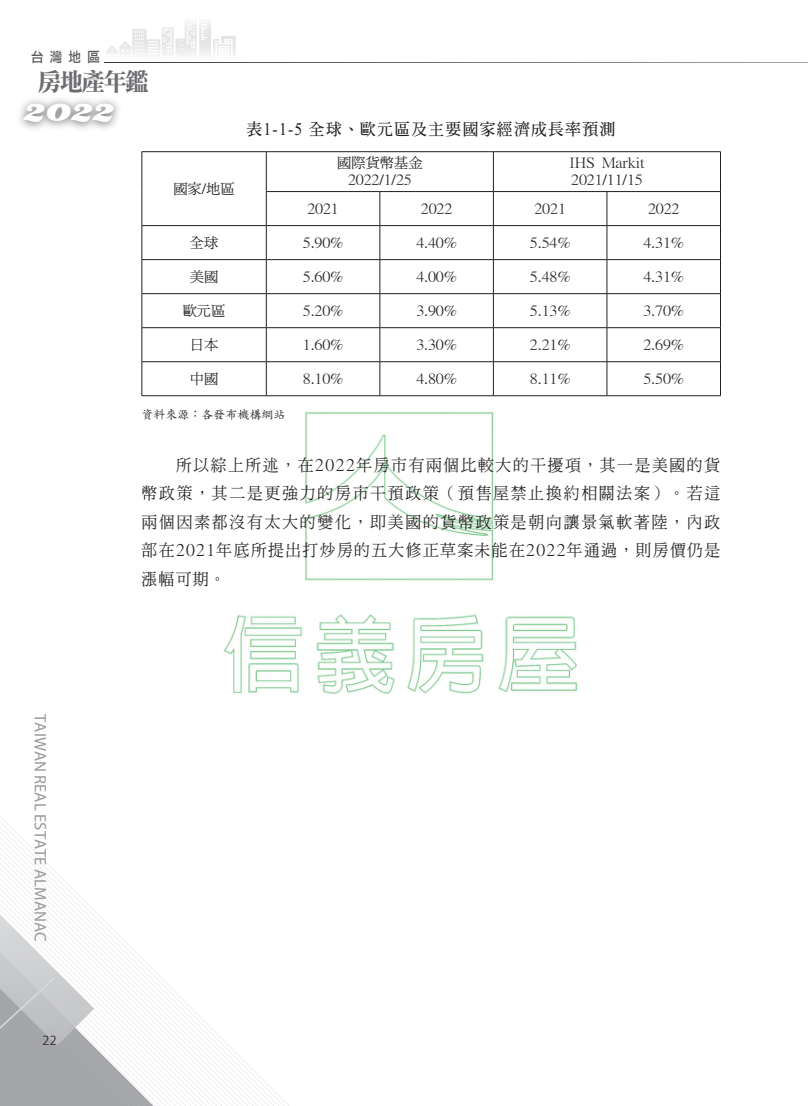
<style>
.page{position:relative;width:808px;height:1106px;background:#fff}
.page>*{position:absolute;margin:0;border:0;box-sizing:border-box;transform-origin:0 0}
.t1{font:42px "Creampuff";color:#fff}
.t2{font:25.05px "DF Li Song Bd HK BF";letter-spacing:-.08em;color:#6c6d70;scale:.95 1}
.t3{font:16.65px "Myriad Pro";color:#97999c}
.t4{font:16.5px/28.5px "DF Ming Md HKP BF";letter-spacing:.095em;color:#231f20;text-align:justify;scale:.95 1}
.t5{font:16.5px "DF Ming Bd HKP BF";letter-spacing:.09em;color:#231f20;scale:.95 1}
.t6{font:300 15px "Calibri";color:#231f20}
.t7{font:14.25px/17.1px "DF Ming Md HKP BF";color:#231f20;text-align:center}
.t8{font:13.8px "DF Li Hei Md HK BF";color:#57585a;scale:.91 1}
.t9{font:12px "DF Kai Shu Md HKP BF";color:#231f20}
</style>
<div class="page">
<img style="left:223px;top:412px;width:355px;height:282px">
<svg style="left:106px;top:21px;width:130px;height:34px"></svg>
<svg style="left:0;top:817px;width:289px;height:289px"></svg>
<img style="left:19px;top:99px;width:100px;height:30px">
<svg style="left:0;top:889px;width:166px;height:217px"></svg>
<hr style="left:266px;top:152px;width:1px;height:39px;background:#231f20">
<hr style="left:493px;top:152px;width:1px;height:39px;background:#231f20">
<hr style="left:266px;top:191px;width:114px;height:1px;background:#231f20">
<hr style="left:266px;top:192px;width:1px;height:33px;background:#231f20">
<hr style="left:380px;top:191px;width:113px;height:1px;background:#231f20">
<hr style="left:380px;top:192px;width:1px;height:33px;background:#231f20">
<hr style="left:493px;top:191px;width:114px;height:1px;background:#231f20">
<hr style="left:493px;top:192px;width:1px;height:33px;background:#231f20">
<hr style="left:607px;top:191px;width:114px;height:1px;background:#231f20">
<hr style="left:607px;top:192px;width:1px;height:33px;background:#231f20">
<hr style="left:142px;top:225px;width:124px;height:1px;background:#231f20">
<hr style="left:266px;top:225px;width:114px;height:1px;background:#231f20">
<hr style="left:266px;top:226px;width:1px;height:33px;background:#231f20">
<hr style="left:380px;top:225px;width:113px;height:1px;background:#231f20">
<hr style="left:380px;top:226px;width:1px;height:33px;background:#231f20">
<hr style="left:493px;top:225px;width:114px;height:1px;background:#231f20">
<hr style="left:493px;top:226px;width:1px;height:33px;background:#231f20">
<hr style="left:607px;top:225px;width:114px;height:1px;background:#231f20">
<hr style="left:607px;top:226px;width:1px;height:33px;background:#231f20">
<hr style="left:142px;top:259px;width:124px;height:1px;background:#231f20">
<hr style="left:266px;top:259px;width:114px;height:1px;background:#231f20">
<hr style="left:266px;top:260px;width:1px;height:33px;background:#231f20">
<hr style="left:380px;top:259px;width:113px;height:1px;background:#231f20">
<hr style="left:380px;top:260px;width:1px;height:33px;background:#231f20">
<hr style="left:493px;top:259px;width:114px;height:1px;background:#231f20">
<hr style="left:493px;top:260px;width:1px;height:33px;background:#231f20">
<hr style="left:607px;top:259px;width:114px;height:1px;background:#231f20">
<hr style="left:607px;top:260px;width:1px;height:33px;background:#231f20">
<hr style="left:142px;top:293px;width:124px;height:1px;background:#231f20">
<hr style="left:266px;top:293px;width:114px;height:1px;background:#231f20">
<hr style="left:266px;top:294px;width:1px;height:33px;background:#231f20">
<hr style="left:380px;top:293px;width:113px;height:1px;background:#231f20">
<hr style="left:380px;top:294px;width:1px;height:33px;background:#231f20">
<hr style="left:493px;top:293px;width:114px;height:1px;background:#231f20">
<hr style="left:493px;top:294px;width:1px;height:33px;background:#231f20">
<hr style="left:607px;top:293px;width:114px;height:1px;background:#231f20">
<hr style="left:607px;top:294px;width:1px;height:33px;background:#231f20">
<hr style="left:142px;top:327px;width:124px;height:1px;background:#231f20">
<hr style="left:266px;top:327px;width:114px;height:1px;background:#231f20">
<hr style="left:266px;top:328px;width:1px;height:33px;background:#231f20">
<hr style="left:380px;top:327px;width:113px;height:1px;background:#231f20">
<hr style="left:380px;top:328px;width:1px;height:33px;background:#231f20">
<hr style="left:493px;top:327px;width:114px;height:1px;background:#231f20">
<hr style="left:493px;top:328px;width:1px;height:33px;background:#231f20">
<hr style="left:607px;top:327px;width:114px;height:1px;background:#231f20">
<hr style="left:607px;top:328px;width:1px;height:33px;background:#231f20">
<hr style="left:142px;top:361px;width:124px;height:1px;background:#231f20">
<hr style="left:266px;top:361px;width:114px;height:1px;background:#231f20">
<hr style="left:266px;top:362px;width:1px;height:33px;background:#231f20">
<hr style="left:380px;top:361px;width:113px;height:1px;background:#231f20">
<hr style="left:380px;top:362px;width:1px;height:33px;background:#231f20">
<hr style="left:493px;top:361px;width:114px;height:1px;background:#231f20">
<hr style="left:493px;top:362px;width:1px;height:33px;background:#231f20">
<hr style="left:607px;top:361px;width:114px;height:1px;background:#231f20">
<hr style="left:607px;top:362px;width:1px;height:33px;background:#231f20">
<hr style="left:142px;top:151px;width:124px;height:1px;background:#231f20">
<hr style="left:142px;top:152px;width:1px;height:39px;background:#231f20">
<hr style="left:266px;top:151px;width:114px;height:1px;background:#231f20">
<hr style="left:380px;top:151px;width:113px;height:1px;background:#231f20">
<hr style="left:493px;top:151px;width:114px;height:1px;background:#231f20">
<hr style="left:607px;top:151px;width:114px;height:1px;background:#231f20">
<hr style="left:720px;top:152px;width:1px;height:39px;background:#231f20">
<hr style="left:142px;top:191px;width:1px;height:34px;background:#231f20">
<hr style="left:720px;top:192px;width:1px;height:33px;background:#231f20">
<hr style="left:142px;top:226px;width:1px;height:33px;background:#231f20">
<hr style="left:720px;top:226px;width:1px;height:33px;background:#231f20">
<hr style="left:142px;top:260px;width:1px;height:33px;background:#231f20">
<hr style="left:720px;top:260px;width:1px;height:33px;background:#231f20">
<hr style="left:142px;top:294px;width:1px;height:33px;background:#231f20">
<hr style="left:720px;top:294px;width:1px;height:33px;background:#231f20">
<hr style="left:142px;top:328px;width:1px;height:33px;background:#231f20">
<hr style="left:720px;top:328px;width:1px;height:33px;background:#231f20">
<hr style="left:142px;top:362px;width:1px;height:33px;background:#231f20">
<hr style="left:720px;top:362px;width:1px;height:33px;background:#231f20">
<hr style="left:142px;top:395px;width:124px;height:1px;background:#231f20">
<hr style="left:266px;top:395px;width:114px;height:1px;background:#231f20">
<hr style="left:380px;top:395px;width:113px;height:1px;background:#231f20">
<hr style="left:493px;top:395px;width:114px;height:1px;background:#231f20">
<hr style="left:607px;top:395px;width:114px;height:1px;background:#231f20">
<p class="t8" style="left:31px;top:50px;width:77px">台灣地區</p>
<h2 class="t2" style="left:37px;top:69px;width:119px">房地產年鑑</h2>
<h1 class="t1" style="left:22px;top:87px;width:94px">2022</h1>
<p class="t7" style="left:173px;top:181px;width:63px">國家/地區</p>
<p class="t5" style="left:246px;top:121px;width:390px">表1-1-5 全球、歐元區及主要國家經濟成長率預測</p>
<p class="t7" style="left:337px;top:155px;width:87px">國際貨幣基金<br>2022/1/25</p>
<p class="t7" style="left:569px;top:155px;width:76px;text-align:left">IHS Markit<br>2021/11/15</p>
<p class="t7" style="left:307px;top:201px;width:33px">2021</p>
<p class="t7" style="left:421px;top:201px;width:33px">2022</p>
<p class="t7" style="left:534px;top:201px;width:33px">2021</p>
<p class="t7" style="left:648px;top:201px;width:33px">2022</p>
<p class="t7" style="left:190px;top:235px;width:30px">全球</p>
<p class="t7" style="left:303px;top:235px;width:42px">5.90%</p>
<p class="t7" style="left:416px;top:235px;width:42px">4.40%</p>
<p class="t7" style="left:530px;top:235px;width:42px">5.54%</p>
<p class="t7" style="left:643px;top:235px;width:42px">4.31%</p>
<p class="t7" style="left:190px;top:269px;width:30px">美國</p>
<p class="t7" style="left:303px;top:269px;width:42px">5.60%</p>
<p class="t7" style="left:416px;top:269px;width:42px">4.00%</p>
<p class="t7" style="left:530px;top:269px;width:42px">5.48%</p>
<p class="t7" style="left:643px;top:269px;width:42px">4.31%</p>
<p class="t7" style="left:183px;top:303px;width:44px">歐元區</p>
<p class="t7" style="left:303px;top:303px;width:42px">5.20%</p>
<p class="t7" style="left:416px;top:303px;width:42px">3.90%</p>
<p class="t7" style="left:530px;top:303px;width:42px">5.13%</p>
<p class="t7" style="left:643px;top:303px;width:42px">3.70%</p>
<p class="t7" style="left:190px;top:337px;width:30px">日本</p>
<p class="t7" style="left:303px;top:337px;width:42px">1.60%</p>
<p class="t7" style="left:416px;top:337px;width:42px">3.30%</p>
<p class="t7" style="left:530px;top:337px;width:42px">2.21%</p>
<p class="t7" style="left:643px;top:337px;width:42px">2.69%</p>
<p class="t7" style="left:190px;top:371px;width:30px">中國</p>
<p class="t7" style="left:303px;top:371px;width:42px">8.10%</p>
<p class="t7" style="left:416px;top:371px;width:42px">4.80%</p>
<p class="t7" style="left:530px;top:371px;width:42px">8.11%</p>
<p class="t7" style="left:643px;top:371px;width:42px">5.50%</p>
<p class="t9" style="left:142px;top:408px;width:146px">資料來源：各發布機構網站</p>
<p class="t3" style="left:51px;top:714px;width:229px;rotate:90deg">TAIWAN REAL ESTATE ALMANAC</p>
<p class="t6" style="left:42px;top:1030px;width:17px">22</p>
<p class="t4" style="left:142px;top:451px;width:610px;text-indent:34px">所以綜上所述，在2022年房市有兩個比較大的干擾項，其一是美國的貨幣政策，其二是更強力的房市干預政策（預售屋禁止換約相關法案）。若這兩個因素都沒有太大的變化，即美國的貨幣政策是朝向讓景氣軟著陸，內政部在2021年底所提出打炒房的五大修正草案未能在2022年通過，則房價仍是漲幅可期。</p>
</div>
